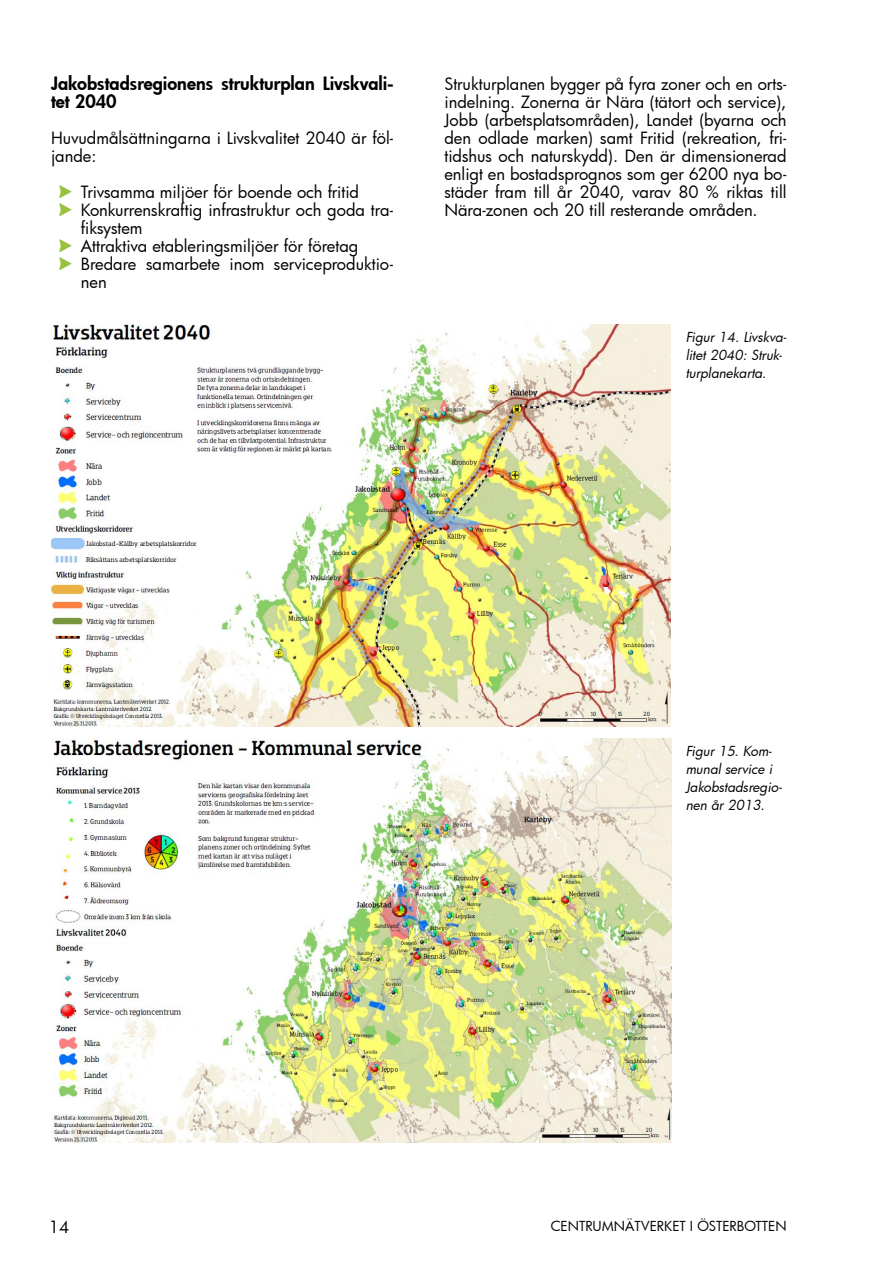
<style>
.page{position:relative;width:893px;height:1263px;background:#fff}
.page>*{position:absolute;margin:0;border:0;box-sizing:border-box;transform-origin:0 0}
.t1{font:800 18px/18px "Futura";color:#000}
.t2{font:16.5px/18px "Futura";color:#000}
.t3{font:italic 13.5px/18px "Futura";color:#000}
.t4{font:13.5px "Futura";color:#000}
.s1{font-family:"ESRI Arrowhead";font-size:18px;color:#98c13c}
</style>
<div class="page">
<img style="left:51px;top:738px;width:621px;height:405px">
<img style="left:52px;top:325px;width:619px;height:402px">
<p class="t1" style="left:51px;top:74px;width:344px">Jakobstadsregionens strukturplan Livskvali&shy;tet 2040</p>
<p class="t2" style="left:51px;top:129px;width:344px">Huvudmålsättningarna i Livskvalitet 2040 är föl&shy;jande:</p>
<p class="t2" style="left:60px;top:183px;width:301px"><span class="s1">"</span> Trivsamma miljöer för boende och fritid</p>
<p class="t2" style="left:60px;top:201px;width:335px"><span class="s1">"</span> Konkurrenskraftig infrastruktur och goda tra-</p>
<p class="t2" style="left:81px;top:219px;width:63px">fiksystem</p>
<p class="t2" style="left:60px;top:237px;width:300px"><span class="s1">"</span> Attraktiva etableringsmiljöer för företag</p>
<p class="t2" style="left:60px;top:255px;width:335px"><span class="s1">"</span> Bredare samarbete inom serviceproduktio-</p>
<p class="t2" style="left:81px;top:273px;width:27px">nen</p>
<p class="t2" style="left:444px;top:75px;width:344px;text-align:justify">Strukturplanen bygger på fyra zoner och en orts&shy;indelning. Zonerna är Nära (tätort och service), Jobb (arbetsplatsområden), Landet (byarna och den odlade marken) samt Fritid (rekreation, fri&shy;tidshus och naturskydd). Den är dimensionerad enligt en bostadsprognos som ger 6200 nya bo&shy;städer fram till år 2040, varav 80 % riktas till Nära-zonen och 20 till resterande områden.</p>
<p class="t3" style="left:686px;top:328px;width:102px">Figur 14. Livskva&shy;litet 2040: Struk&shy;turplanekarta.</p>
<p class="t3" style="left:686px;top:742px;width:98px">Figur 15. Kom&shy;munal service i<br>Jakobstadsregio&shy;nen år 2013.</p>
<p class="t2" style="left:49px;top:1217px;width:22px">14</p>
<p class="t4" style="left:551px;top:1216px;width:237px">CENTRUMNÄTVERKET I ÖSTERBOTTEN</p>
</div>
